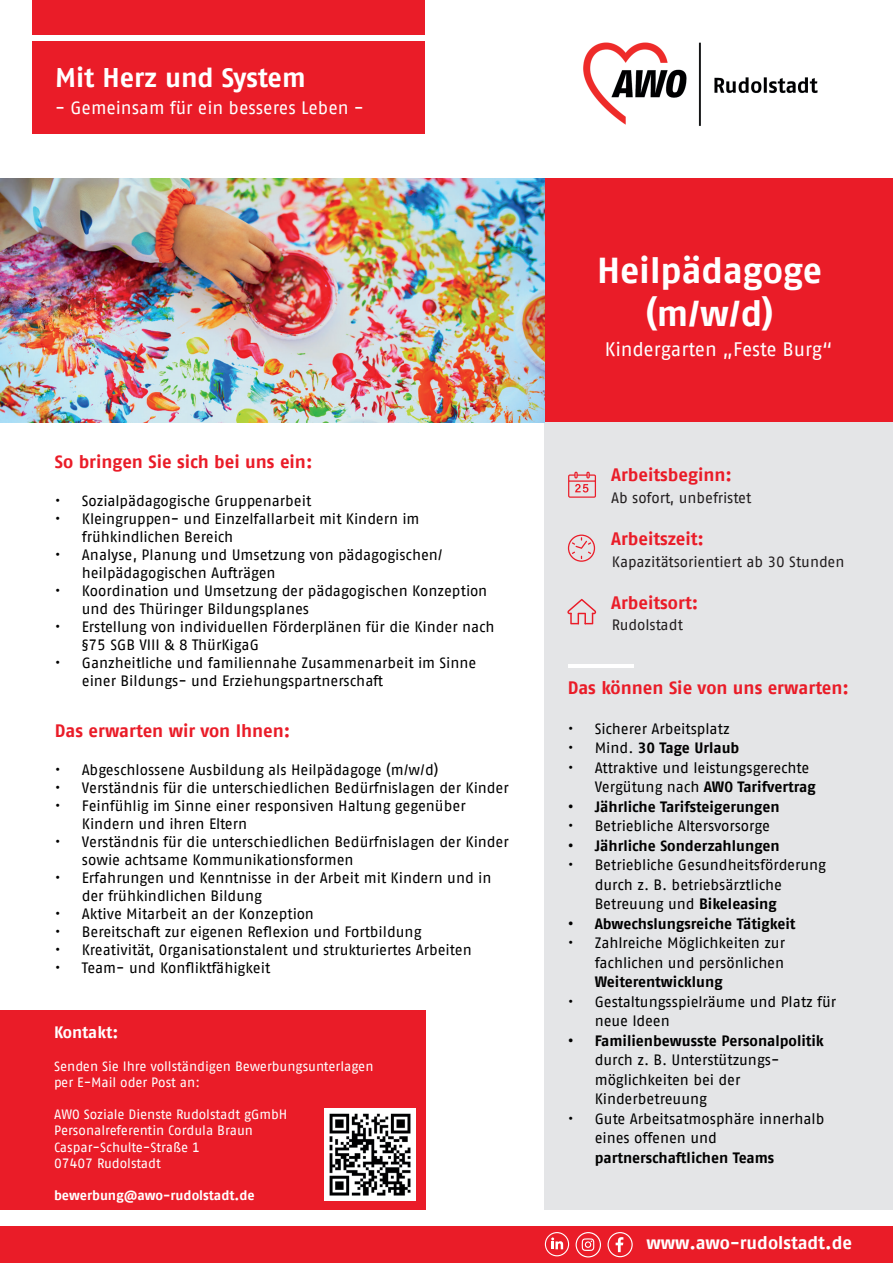
<style>
.page{position:relative;width:893px;height:1263px;background:#fff}
.page>*{position:absolute;margin:0;border:0;box-sizing:border-box;transform-origin:0 0}
.t1{font:700 36px/43.2px "AWO Fago Office";color:#fff;text-align:center}
.t2{font:700 27px "AWO Fago Office";letter-spacing:-.005em;color:#fff}
.t3{font:19.5px "AWO Fago Office";color:#fff}
.t4{font:700 18px "AWO Fago Office";color:#ea1c28}
.t5{font:18px "AWO Fago Office";color:#fff}
.t6{font:700 18px "AWO Fago Office";color:#fff}
.t7{font:700 16.5px "AWO Fago Office";letter-spacing:-.005em;color:#fff}
.t8{font:15px/18px "AWO Fago Office";color:#000}
.t9{font:700 15px "AWO Fago Office";color:#000}
.t10{font:15px "AWO Fago Office";letter-spacing:-.005em;color:#231f20}
.t11{font:13.5px/16.2px "AWO Fago Office";color:#fff}
.t12{font:700 13.5px "AWO Fago Office";letter-spacing:-.005em;color:#fff}
.s1{font-weight:400}
.s2{font-weight:700}
</style>
<div class="page">
<div style="left:0;top:1226px;width:893px;height:37px;background:#ea1c28"></div>
<svg style="left:545px;top:1232px;width:24px;height:24px"></svg>
<div style="left:544px;top:422px;width:349px;height:788px;background:#e4e5e7"></div>
<svg style="left:576px;top:1232px;width:25px;height:25px"></svg>
<svg style="left:607px;top:1232px;width:26px;height:25px"></svg>
<hr style="left:568px;top:665px;width:66px;height:3px;background:#fff">
<div style="left:0;top:1010px;width:425px;height:200px;background:#ea1c28"></div>
<div style="left:33px;top:0;width:392px;height:134px;background:#ea1c28"></div>
<div style="left:544px;top:179px;width:349px;height:243px;background:#ea1c28"></div>
<div style="left:32px;top:35px;width:396px;height:6px;background:#fff"></div>
<img style="left:583px;top:42px;width:235px;height:84px">
<img style="left:325px;top:1109px;width:91px;height:91px">
<svg style="left:567px;top:599px;width:29px;height:25px"></svg>
<svg style="left:568px;top:534px;width:27px;height:28px"></svg>
<svg style="left:568px;top:472px;width:28px;height:26px"></svg>
<img style="left:0;top:179px;width:544px;height:243px">
<h2 class="t2" style="left:55px;top:61px;width:252px">Mit Herz und System</h2>
<p class="t5" style="left:55px;top:97px;width:310px">- Gemeinsam für ein besseres Leben -</p>
<p class="t4" style="left:55px;top:452px;width:259px">So bringen Sie sich bei uns ein:</p>
<p class="t8" style="left:55px;top:492px;width:258px">• Sozialpädagogische Gruppenarbeit</p>
<p class="t8" style="left:82px;top:510px;width:339px;text-indent:-27px">• Kleingruppen- und Einzelfallarbeit mit Kindern im frühkindlichen Bereich</p>
<p class="t8" style="left:82px;top:546px;width:362px;text-indent:-27px">• Analyse, Planung und Umsetzung von pädagogischen/ heilpädagogischen Aufträgen</p>
<p class="t8" style="left:82px;top:582px;width:407px;text-indent:-27px">• Koordination und Umsetzung der pädagogischen Konzeption und des Thüringer Bildungsplanes</p>
<p class="t8" style="left:82px;top:618px;width:414px;text-indent:-27px">• Erstellung von individuellen Förderplänen für die Kinder nach §75 SGB VIII &amp; 8 ThürKigaG</p>
<p class="t8" style="left:82px;top:654px;width:396px;text-indent:-27px">• Ganzheitliche und familiennahe Zusammenarbeit im Sinne einer Bildungs- und Erziehungspartnerschaft</p>
<p class="t4" style="left:55px;top:720px;width:237px">Das erwarten wir von Ihnen:</p>
<p class="t8" style="left:55px;top:760px;width:385px">• Abgeschlossene Ausbildung als Heilpädagoge (m/w/d)</p>
<p class="t8" style="left:55px;top:778px;width:455px">• Verständnis für die unterschiedlichen Bedürfnislagen der Kinder</p>
<p class="t8" style="left:82px;top:796px;width:385px;text-indent:-27px">• Feinfühlig im Sinne einer responsiven Haltung gegenüber<br>Kindern und ihren Eltern</p>
<p class="t8" style="left:82px;top:832px;width:428px;text-indent:-27px">• Verständnis für die unterschiedlichen Bedürfnislagen der Kinder sowie achtsame Kommunikationsformen</p>
<p class="t8" style="left:82px;top:868px;width:411px;text-indent:-27px">• Erfahrungen und Kenntnisse in der Arbeit mit Kindern und in der frühkindlichen Bildung</p>
<p class="t8" style="left:55px;top:904px;width:261px">• Aktive Mitarbeit an der Konzeption</p>
<p class="t8" style="left:55px;top:922px;width:368px">• Bereitschaft zur eigenen Reflexion und Fortbildung</p>
<p class="t8" style="left:55px;top:940px;width:418px">• Kreativität, Organisationstalent und strukturiertes Arbeiten</p>
<p class="t8" style="left:55px;top:958px;width:217px">• Team- und Konfliktfähigkeit</p>
<p class="t7" style="left:54px;top:1023px;width:66px">Kontakt:</p>
<p class="t11" style="left:54px;top:1057px;width:321px">Senden Sie Ihre vollständigen Bewerbungsunterlagen per E-Mail oder Post an:</p>
<p class="t11" style="left:54px;top:1106px;width:235px">AWO Soziale Dienste Rudolstadt gGmbH<br>Personalreferentin Cordula Braun<br>Caspar-Schulte-Straße 1<br>07407 Rudolstadt</p>
<p class="t12" style="left:54px;top:1187px;width:202px">bewerbung@awo-rudolstadt.de</p>
<h1 class="t1" style="left:597px;top:248px;width:227px">Heilpädagoge (m/w/d)</h1>
<h3 class="t3" style="left:605px;top:338px;width:229px">Kindergarten „Feste Burg“</h3>
<p class="t4" style="left:611px;top:465px;width:122px">Arbeitsbeginn:</p>
<p class="t10" style="left:611px;top:489px;width:142px">Ab sofort, unbefristet</p>
<p class="t4" style="left:611px;top:528px;width:94px">Arbeitszeit:</p>
<p class="t10" style="left:612px;top:553px;width:234px">Kapazitätsorientiert ab 30 Stunden</p>
<p class="t4" style="left:611px;top:592px;width:89px">Arbeitsort:</p>
<p class="t10" style="left:612px;top:617px;width:72px">Rudolstadt</p>
<p class="t4" style="left:568px;top:677px;width:283px">Das können Sie von uns erwarten:</p>
<p class="t8" style="left:568px;top:719px;width:163px">• Sicherer Arbeitsplatz</p>
<p class="t9" style="left:568px;top:739px;width:173px"><span class="s1">• Mind.</span> 30 Tage Urlaub</p>
<p class="t8" style="left:595px;top:757px;width:223px;line-height:19.5px;text-indent:-27px">• Attraktive und leistungsgerechte<br>Vergütung nach <span class="s2">AWO Tarifvertrag</span></p>
<p class="t9" style="left:568px;top:797px;width:213px">• Jährliche Tarifsteigerungen</p>
<p class="t8" style="left:568px;top:817px;width:204px">• Betriebliche Altersvorsorge</p>
<p class="t9" style="left:568px;top:836px;width:214px">• Jährliche Sonderzahlungen</p>
<p class="t8" style="left:595px;top:855px;width:233px;line-height:19.5px;text-indent:-27px">• Betriebliche Gesundheitsförderung durch z. B. betriebsärztliche<br>Betreuung und <span class="s2">Bikeleasing</span></p>
<p class="t9" style="left:568px;top:914px;width:229px">• Abwechslungsreiche Tätigkeit</p>
<p class="t8" style="left:568px;top:933px;width:219px;line-height:19.5px;text-align:right">• Zahlreiche Möglichkeiten zur fachlichen und persönlichen</p>
<p class="t9" style="left:595px;top:973px;width:129px">Weiterentwicklung</p>
<p class="t8" style="left:595px;top:991px;width:243px;line-height:19.5px;text-indent:-27px">• Gestaltungsspielräume und Platz für neue Ideen</p>
<p class="t9" style="left:568px;top:1031px;width:258px">• Familienbewusste Personalpolitik</p>
<p class="t8" style="left:595px;top:1050px;width:186px;line-height:19.5px">durch z. B. Unterstützungs&shy;möglichkeiten bei der<br>Kinderbetreuung</p>
<p class="t8" style="left:595px;top:1108px;width:231px;line-height:19.5px;text-indent:-27px">• Gute Arbeitsatmosphäre innerhalb eines offenen und</p>
<p class="t9" style="left:595px;top:1148px;width:181px">partnerschaftlichen Teams</p>
<p class="t6" style="left:646px;top:1232px;width:207px">www.awo-rudolstadt.de</p>
</div>
